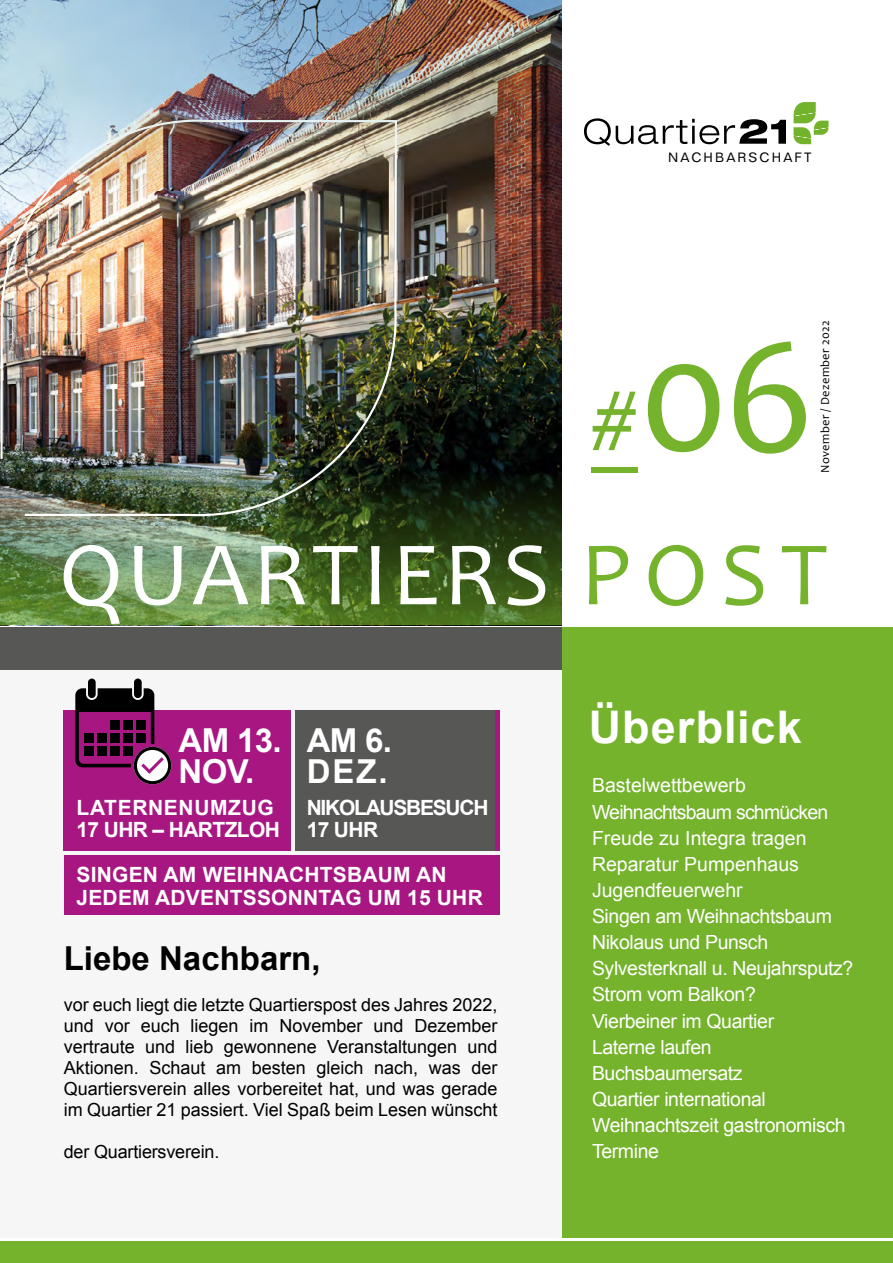
<style>
.page{position:relative;width:893px;height:1263px;background:#fff}
.page>*{position:absolute;margin:0;border:0;box-sizing:border-box;transform-origin:0 0}
.t1{font:165.75px "Candara";color:#74b32b}
.t2{font:91.5px "Candara";letter-spacing:.045em;color:#fff}
.t3{font:91.5px "Candara";color:#74b32b}
.t4{font:700 45px "Arial";letter-spacing:.02em;color:#fff}
.t5{font:700 33px "Arial";letter-spacing:-.02em;color:#fff}
.t6{font:700 33px "Arial";color:#000}
.t7{font:700 21px/22.5px "Arial";letter-spacing:.01em;color:#fff}
.t8{font:700 21px "Arial";letter-spacing:-.03em;color:#fff}
.t9{font:700 21px "Arial";letter-spacing:-.06em;color:#fff}
.t10{font:700 21px "Arial";letter-spacing:.03em;color:#fff}
.t11{font:19.5px "Arial";letter-spacing:-.02em;color:#fff}
.t12{font:19.5px "Arial";color:#fff}
.t13{font:19.5px "Arial";letter-spacing:-.04em;color:#fff}
.t14{font:18px/21px "Arial";color:#000;text-align:justify}
.t15{font:13.2px "Folio BT";letter-spacing:.16em;color:#000}
.t16{font:12.45px "Candara";letter-spacing:.025em;color:#000}
.s1{color:#74b32b}
</style>
<div class="page">
<div style="left:561px;top:627px;width:332px;height:610px;background:#74b32b"></div>
<div style="left:0;top:670px;width:561px;height:567px;background:#f6f6f6"></div>
<div style="left:0;top:1242px;width:893px;height:21px;background:#74b32b"></div>
<div style="left:0;top:627px;width:561px;height:43px;background:#575756"></div>
<svg style="left:793px;top:102px;width:35px;height:42px"></svg>
<svg style="left:584px;top:118px;width:202px;height:28px"></svg>
<img style="left:0;top:0;width:561px;height:625px">
<div style="left:64px;top:710px;width:227px;height:141px;background:#a71681"></div>
<div style="left:64px;top:855px;width:436px;height:60px;background:#a71681"></div>
<div style="left:295px;top:710px;width:205px;height:141px;background:#575756"></div>
<div style="left:495px;top:710px;width:5px;height:141px;background:#a71681"></div>
<div style="left:134px;top:678px;width:8px;height:20px;background:#000;border-radius:4px"></div>
<div style="left:88px;top:678px;width:8px;height:20px;background:#000;border-radius:4px"></div>
<svg style="left:75px;top:688px;width:96px;height:96px"></svg>
<p class="t15" style="left:668px;top:149px;width:145px">NACHBARSCHAFT</p>
<p class="t3" style="left:591px;top:363px;width:48px">#</p>
<p class="t3" style="left:591px;top:363px;width:48px">_</p>
<p class="t1" style="left:638px;top:292px;width:179px">06</p>
<p class="t16" style="left:817px;top:473px;width:153px;rotate:-90deg">November / Dezember 2022</p>
<p class="t2" style="left:59px;top:517px;width:770px">QUARTIERS <span class="s1">POST</span></p>
<p class="t5" style="left:179px;top:719px;width:105px">AM 13.</p>
<p class="t5" style="left:179px;top:750px;width:77px">NOV.</p>
<p class="t5" style="left:307px;top:719px;width:87px">AM 6.</p>
<p class="t5" style="left:307px;top:750px;width:83px">DEZ.</p>
<p class="t10" style="left:77px;top:793px;width:199px">LATERNENUMZUG</p>
<p class="t8" style="left:77px;top:816px;width:205px">17 UHR – HARTZLOH</p>
<p class="t7" style="left:77px;top:864px;width:408px">SINGEN AM WEIHNACHTSBAUM AN<br>JEDEM ADVENTSSONNTAG UM 15 UHR</p>
<p class="t9" style="left:307px;top:793px;width:183px">NIKOLAUSBESUCH</p>
<p class="t7" style="left:307px;top:819px;width:73px">17 UHR</p>
<p class="t6" style="left:64px;top:937px;width:258px">Liebe Nachbarn,</p>
<p class="t14" style="left:64px;top:994px;width:435px">vor euch liegt die letzte Quartierspost des Jahres 2022, und vor euch liegen im November und Dezember vertraute und lieb gewonnene Veranstaltungen und Aktionen. Schaut am besten gleich nach, was der Quartiersverein alles vorbereitet hat, und was gerade im Quartier 21 passiert. Viel Spaß beim Lesen wünscht</p>
<p class="t14" style="left:64px;top:1141px;width:157px">der Quartiersverein.</p>
<p class="t4" style="left:589px;top:697px;width:214px">Überblick</p>
<p class="t12" style="left:592px;top:773px;width:155px">Bastelwettbewerb</p>
<p class="t13" style="left:592px;top:799px;width:238px">Weihnachtsbaum schmücken</p>
<p class="t12" style="left:592px;top:825px;width:216px">Freude zu Integra tragen</p>
<p class="t12" style="left:592px;top:851px;width:209px">Reparatur Pumpenhaus</p>
<p class="t12" style="left:592px;top:877px;width:152px">Jugendfeuerwehr</p>
<p class="t11" style="left:592px;top:903px;width:241px">Singen am Weihnachtsbaum</p>
<p class="t11" style="left:592px;top:929px;width:178px">Nikolaus und Punsch</p>
<p class="t11" style="left:592px;top:956px;width:263px">Sylvesterknall u. Neujahrsputz?</p>
<p class="t11" style="left:592px;top:982px;width:165px">Strom vom Balkon?</p>
<p class="t11" style="left:592px;top:1008px;width:184px">Vierbeiner im Quartier</p>
<p class="t11" style="left:592px;top:1034px;width:121px">Laterne laufen</p>
<p class="t11" style="left:592px;top:1060px;width:152px">Buchsbaumersatz</p>
<p class="t11" style="left:592px;top:1086px;width:175px">Quartier international</p>
<p class="t11" style="left:592px;top:1112px;width:255px">Weihnachtszeit gastronomisch</p>
<p class="t11" style="left:592px;top:1138px;width:69px">Termine</p>
</div>
